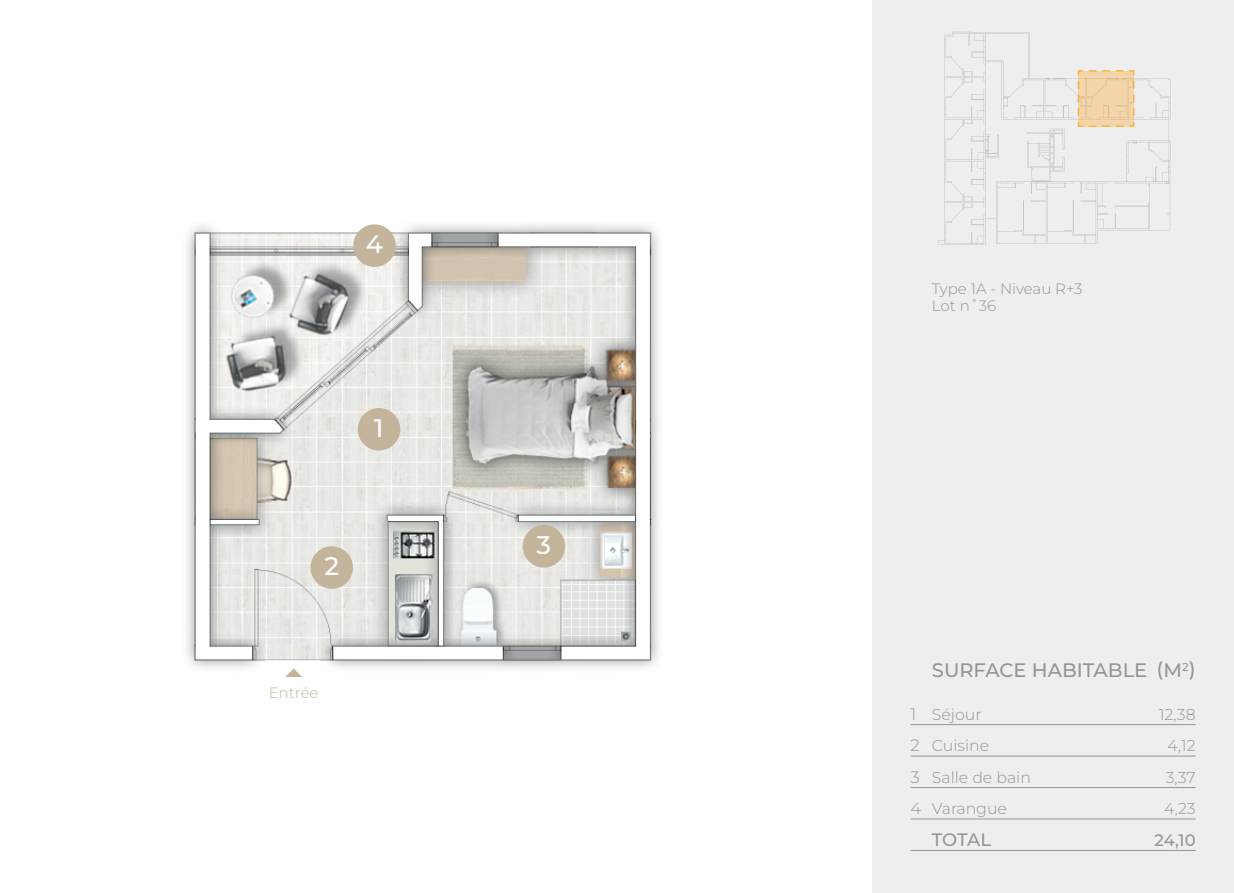
<style>
.page{position:relative;width:1234px;height:893px;background:#fff}
.page>*{position:absolute;margin:0;border:0;box-sizing:border-box;transform-origin:0 0}
.t1{font:500 25.5px "Montserrat";color:#fff}
.t2{font:500 19.5px "Montserrat";color:#939598}
.t3{font:500 18px "Montserrat";letter-spacing:-.01em;color:#939598}
.t4{font:500 16.5px "Montserrat";color:#939598}
.t5{font:300 16.5px/31.5px "Montserrat";color:#939598}
.t6{font:300 15.75px/31.5px "Montserrat";color:#939598}
.t7{font:300 15px/16.5px "Montserrat";color:#939598}
.t8{font:300 15px "Montserrat";color:#c3b49b}
</style>
<div class="page">
<div style="left:872px;top:0;width:361px;height:893px;background:#eeeeef"></div>
<img style="left:186px;top:224px;width:473px;height:445px">
<hr style="left:910px;top:724px;width:285px;height:1px;background:#939598">
<hr style="left:910px;top:756px;width:285px;height:1px;background:#939598">
<hr style="left:910px;top:787px;width:285px;height:1px;background:#939598">
<hr style="left:910px;top:819px;width:285px;height:1px;background:#939598">
<hr style="left:910px;top:850px;width:285px;height:1px;background:#939598">
<svg style="left:285px;top:668px;width:17px;height:9px"></svg>
<div style="left:357px;top:408px;width:43px;height:43px;background:#c3b49b;border-radius:50%"></div>
<div style="left:522px;top:525px;width:43px;height:43px;background:#c3b49b;border-radius:50%"></div>
<div style="left:310px;top:546px;width:43px;height:43px;background:#c3b49b;border-radius:50%"></div>
<div style="left:353px;top:224px;width:43px;height:43px;background:#c3b49b;border-radius:50%"></div>
<svg style="left:938px;top:32px;width:231px;height:213px"></svg>
<svg style="left:1076px;top:69px;width:58px;height:59px;background:#f0d2a6"></svg>
<h1 class="t1" style="left:366px;top:227px;width:19px">4</h1>
<h1 class="t1" style="left:374px;top:411px;width:11px">1</h1>
<h1 class="t1" style="left:324px;top:549px;width:16px">2</h1>
<p class="t8" style="left:269px;top:683px;width:51px">Entrée</p>
<h1 class="t1" style="left:536px;top:528px;width:16px">3</h1>
<p class="t7" style="left:931px;top:280px;width:152px">Type 1A - Niveau R+3<br>Lot n˚36</p>
<p class="t5" style="left:910px;top:698px;width:12px">1<br>2<br>3<br>4</p>
<p class="t2" style="left:931px;top:657px;width:265px">SURFACE HABITABLE (M<sup>2</sup>)</p>
<p class="t6" style="left:931px;top:698px;width:101px">Séjour<br>Cuisine<br>Salle de bain<br>Varangue</p>
<p class="t3" style="left:931px;top:827px;width:61px">TOTAL</p>
<p class="t6" style="left:1158px;top:698px;width:38px;text-align:center">12,38<br>4,12<br>3,37<br>4,23</p>
<p class="t4" style="left:1154px;top:829px;width:43px">24,10</p>
</div>
